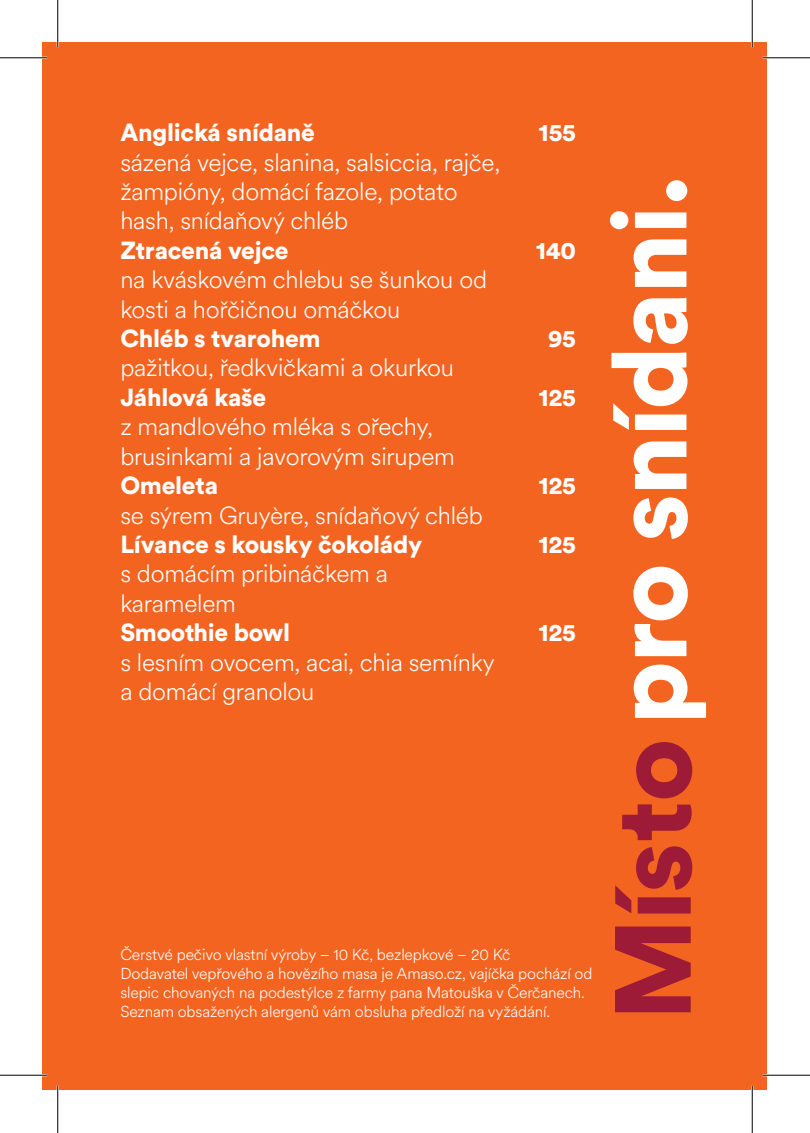
<style>
.page{position:relative;width:810px;height:1133px;background:#fff}
.page>*{position:absolute;margin:0;border:0;box-sizing:border-box;transform-origin:0 0}
.t1{font:900 103.6px "Circular";letter-spacing:-.015em;color:#fff}
.t2{font:300 24.5px/29.4px "Circular PR";letter-spacing:-.01em;color:#fff}
.t3{font:900 24.5px "Circular";letter-spacing:-.01em;color:#fff}
.t4{font:300 15.75px/18.9px "Circular PR";letter-spacing:-.01em;color:#fff}
</style>
<div class="page">
<div style="left:43px;top:43px;width:724px;height:1047px;background:#f36421"></div>
<svg style="left:615px;top:926px;width:76px;height:86px"></svg>
<svg style="left:615px;top:846px;width:77px;height:67px"></svg>
<svg style="left:622px;top:804px;width:70px;height:36px"></svg>
<svg style="left:636px;top:742px;width:56px;height:56px"></svg>
<hr style="left:0;top:57px;width:47px;height:2px;background:#fff">
<hr style="left:763px;top:57px;width:47px;height:2px;background:#fff">
<hr style="left:0;top:1074px;width:47px;height:2px;background:#fff">
<hr style="left:763px;top:1074px;width:47px;height:2px;background:#fff">
<hr style="left:57px;top:0;width:2px;height:47px;background:#fff">
<hr style="left:57px;top:1085px;width:2px;height:47px;background:#fff">
<hr style="left:751px;top:0;width:2px;height:47px;background:#fff">
<hr style="left:751px;top:1085px;width:2px;height:47px;background:#fff">
<hr style="left:0;top:57px;width:47px;height:1px;background:#000">
<hr style="left:763px;top:57px;width:47px;height:1px;background:#000">
<hr style="left:0;top:1074px;width:47px;height:1px;background:#000">
<hr style="left:763px;top:1074px;width:47px;height:1px;background:#000">
<hr style="left:57px;top:0;width:1px;height:47px;background:#000">
<hr style="left:57px;top:1085px;width:1px;height:47px;background:#000">
<hr style="left:752px;top:0;width:1px;height:47px;background:#000">
<hr style="left:752px;top:1085px;width:1px;height:47px;background:#000">
<p class="t3" style="left:120px;top:115px;width:196px">Anglická snídaně</p>
<p class="t2" style="left:120px;top:146px;width:382px">sázená vejce, slanina, salsiccia, rajče, žampióny, domácí fazole, potato hash, snídaňový chléb</p>
<p class="t3" style="left:120px;top:233px;width:170px">Ztracená vejce</p>
<p class="t2" style="left:120px;top:264px;width:368px">na kváskovém chlebu se šunkou od kosti a hořčičnou omáčkou</p>
<p class="t3" style="left:120px;top:321px;width:202px">Chléb s tvarohem</p>
<p class="t2" style="left:120px;top:352px;width:335px">pažitkou, ředkvičkami a okurkou</p>
<p class="t3" style="left:120px;top:380px;width:147px">Jáhlová kaše</p>
<p class="t2" style="left:120px;top:411px;width:336px">z mandlového mléka s ořechy, brusinkami a javorovým sirupem</p>
<p class="t3" style="left:120px;top:468px;width:99px">Omeleta</p>
<p class="t2" style="left:120px;top:499px;width:364px">se sýrem Gruyère, snídaňový chléb</p>
<p class="t3" style="left:120px;top:527px;width:303px">Lívance s kousky čokolády</p>
<p class="t2" style="left:120px;top:558px;width:269px">s domácím pribináčkem a karamelem</p>
<p class="t3" style="left:120px;top:615px;width:171px">Smoothie bowl</p>
<p class="t2" style="left:120px;top:646px;width:376px">s lesním ovocem, acai, chia semínky a domácí granolou</p>
<p class="t3" style="left:538px;top:115px;width:39px">155</p>
<p class="t3" style="left:536px;top:233px;width:42px">140</p>
<p class="t3" style="left:548px;top:321px;width:29px">95</p>
<p class="t3" style="left:538px;top:380px;width:39px">125</p>
<p class="t3" style="left:538px;top:468px;width:39px">125</p>
<p class="t3" style="left:538px;top:527px;width:39px">125</p>
<p class="t3" style="left:538px;top:615px;width:39px">125</p>
<h1 class="t1" style="left:578px;top:724px;width:552px;rotate:-90deg">pro snídani.</h1>
<p class="t4" style="left:120px;top:944px;width:474px">Čerstvé pečivo vlastní výroby – 10 Kč, bezlepkové – 20 Kč<br>Dodavatel vepřového a hovězího masa je Amaso.cz, vajíčka pochází od slepic chovaných na podestýlce z farmy pana Matouška v Čerčanech.<br>Seznam obsažených alergenů vám obsluha předloží na vyžádání.</p>
</div>
